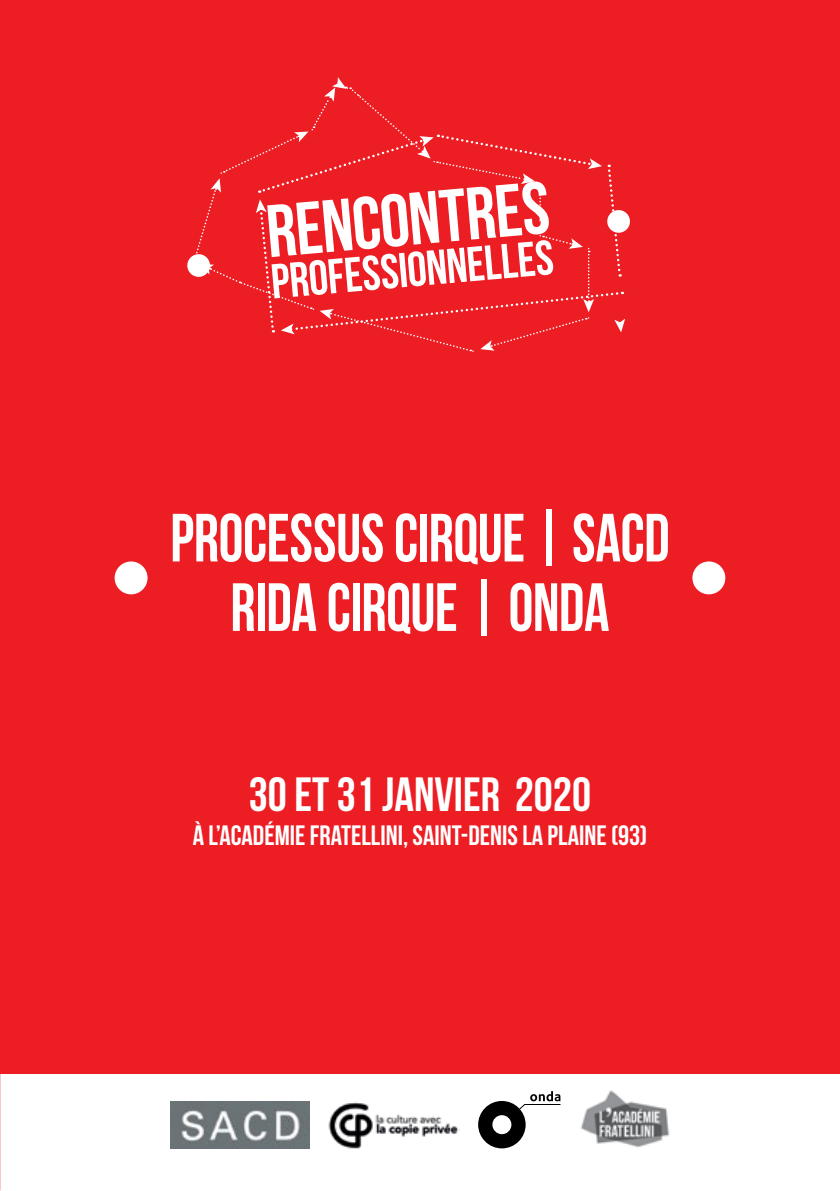
<style>
.page{position:relative;width:840px;height:1191px;background:#fff}
.page>*{position:absolute;margin:0;border:0;box-sizing:border-box;transform-origin:0 0}
.t1{font:68px/69.4px "Bebas Neue";letter-spacing:-.005em;color:#fff;text-align:center;scale:.92 1}
.t2{font:48px "Bebas Neue";color:#fff}
.t3{font:28px "Bebas Neue";color:#fff}
</style>
<div class="page">
<div style="left:0;top:0;width:839px;height:1073px;background:#ed1d24"></div>
<svg style="left:187px;top:77px;width:443px;height:275px"></svg>
<div style="left:115px;top:561px;width:32px;height:33px;background:#fff;border-radius:50%"></div>
<div style="left:692px;top:561px;width:33px;height:33px;background:#fff;border-radius:50%"></div>
<img style="left:170px;top:1101px;width:140px;height:47px">
<img style="left:328px;top:1102px;width:131px;height:46px">
<svg style="left:478px;top:1091px;width:82px;height:57px"></svg>
<img style="left:580px;top:1090px;width:90px;height:58px">
<h1 class="t1" style="left:170px;top:502px;width:544px">PROCESSUS CIRQUE|SACD<br>RIDA CIRQUE | ONDA</h1>
<h2 class="t2" style="left:249px;top:768px;width:343px">30 ET 31 JANVIER 2020</h2>
<p class="t3" style="left:192px;top:819px;width:456px">À L’ACADÉMIE FRATELLINI, SAINT-DENIS LA PLAINE (93)</p>
</div>
